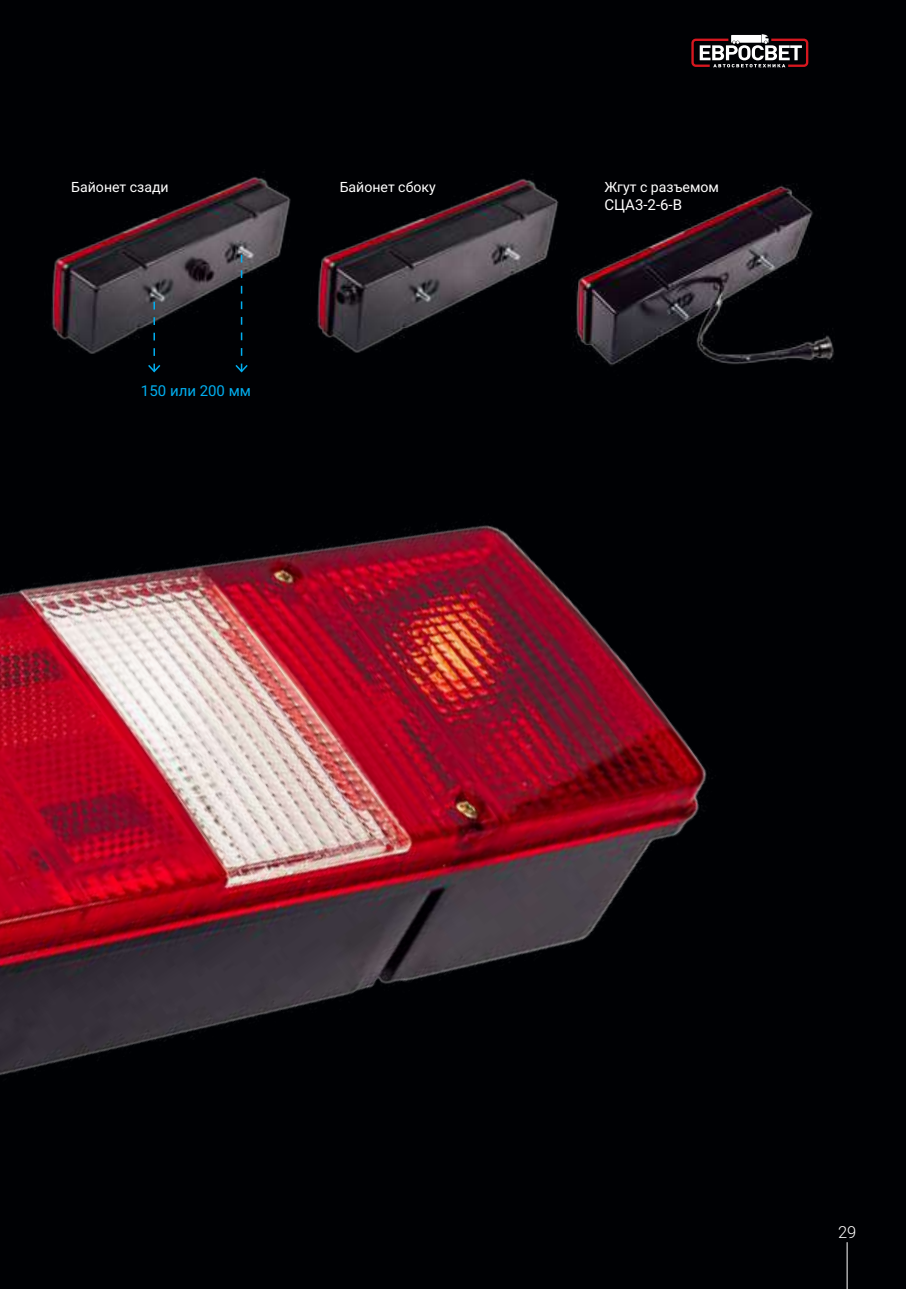
<style>
.page{position:relative;width:906px;height:1289px;background:#fff}
.page>*{position:absolute;margin:0;border:0;box-sizing:border-box;transform-origin:0 0}
.t1{font:300 16.5px "Roboto";color:#fff}
.t2{font:15px "Roboto";color:#00aeef}
.t3{font:15px "Roboto";color:#fff}
.t4{font:14.1px "Roboto";color:#fff}
</style>
<div class="page">
<div style="left:0;top:0;width:906px;height:1288px;background:#000104"></div>
<hr style="left:846px;top:1242px;width:1px;height:46px;background:#fff">
<svg style="left:691px;top:34px;width:118px;height:34px"></svg>
<img style="left:0;top:525px;width:707px;height:550px">
<img style="left:317px;top:174px;width:231px;height:179px">
<img style="left:548px;top:185px;width:286px;height:181px">
<img style="left:51px;top:172px;width:240px;height:182px">
<svg style="left:146px;top:302px;width:16px;height:71px"></svg>
<svg style="left:234px;top:255px;width:15px;height:118px"></svg>
<p class="t4" style="left:71px;top:177px;width:99px">Байонет сзади</p>
<p class="t2" style="left:141px;top:380px;width:111px">150 или 200 мм</p>
<p class="t4" style="left:340px;top:177px;width:98px">Байонет сбоку</p>
<p class="t4" style="left:604px;top:177px;width:116px">Жгут с разъемом</p>
<p class="t3" style="left:604px;top:194px;width:79px">СЦА3-2-6-В</p>
<p class="t1" style="left:838px;top:1220px;width:20px">29</p>
</div>
